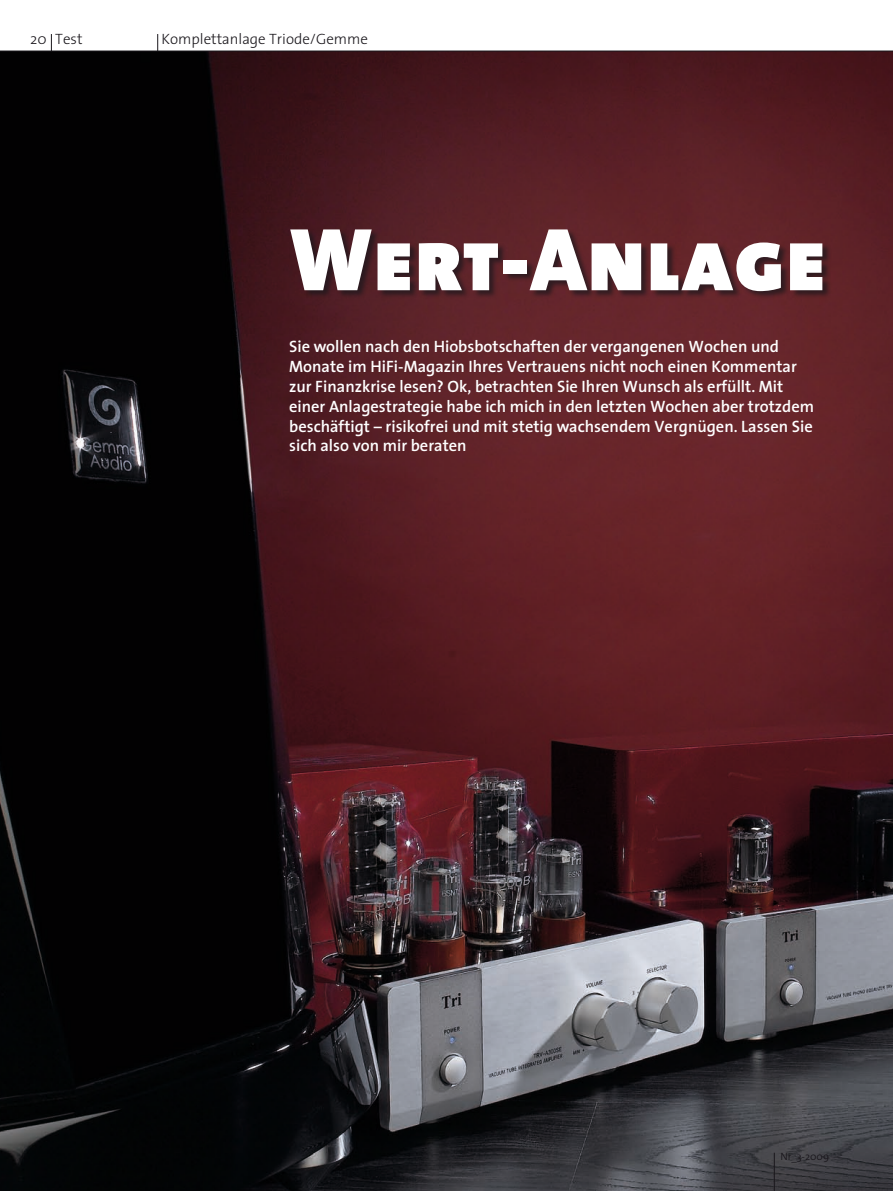
<style>
.page{position:relative;width:893px;height:1191px;background:#fff}
.page>*{position:absolute;margin:0;border:0;box-sizing:border-box;transform-origin:0 0}
.t1{font:90px "Thesis Sans Black Caps";color:#fff}
.t2{font:600 16.5px/19.8px "Thesis Sans";color:#fff}
.t3{font:300 15px "Thesis Sans";color:#1a171c}
.t4{font:300 10.5px "Thesis Sans";color:#1a171c}
</style>
<div class="page">
<img style="left:0;top:52px;width:893px;height:1139px">
<hr style="left:0;top:51px;width:893px;height:1px;background:#1a171c">
<svg style="left:51px;top:34px;width:1px;height:17px"></svg>
<svg style="left:157px;top:34px;width:1px;height:17px"></svg>
<hr style="left:774px;top:1152px;width:1px;height:39px;background:#1a171c">
<div style="left:290px;top:229px;width:603px;height:188px;background:#1a171c;opacity:.7"></div>
<p class="t3" style="left:30px;top:31px;width:54px">20 Test</p>
<p class="t3" style="left:162px;top:31px;width:208px">Komplettanlage Triode/Gemme</p>
<h1 class="t1" style="left:289px;top:208px;width:539px">Wert-Anlage</h1>
<p class="t2" style="left:289px;top:338px;width:526px">Sie wollen nach den Hiobsbotschaften der vergangenen Wochen und Monate im HiFi-Magazin Ihres Vertrauens nicht noch einen Kommentar zur Finanzkrise lesen? Ok, betrachten Sie Ihren Wunsch als erfüllt. Mit einer Anlagestrategie habe ich mich in den letzten Wochen aber trotzdem beschäftigt – risikofrei und mit stetig wachsendem Vergnügen. Lassen Sie sich also von mir beraten</p>
<p class="t4" style="left:780px;top:1150px;width:50px">Nr_3-2009</p>
</div>
